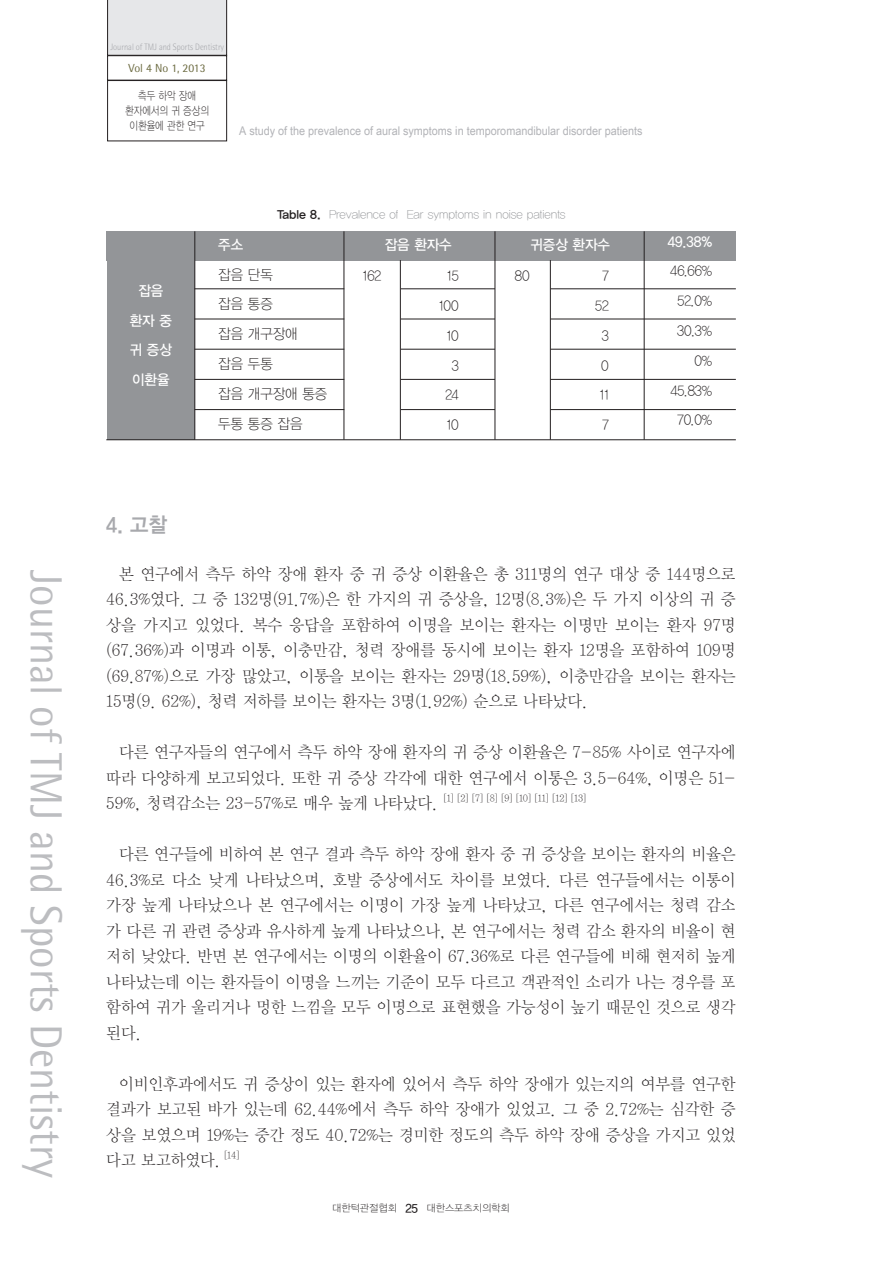
<style>
.page{position:relative;width:893px;height:1263px;background:#fff}
.page>*{position:absolute;margin:0;border:0;box-sizing:border-box;transform-origin:0 0}
.t1{font:45px "Rotis Semi Sans Std";color:#bcbdc0;scale:.95 1}
.t2{font:21px "YDVYGO14";color:#a8a9ad;scale:.95 1}
.t3{font:16.5px/25.5px "YDVY Mj O11";color:#231f20;text-align:justify;scale:.95 1}
.t4{font:14.25px/29.7px "YDVYGO11";color:#231f20;text-align:right;scale:.95 1}
.t5{font:14.25px/29.7px "YDVYGO13";color:#fff;text-align:center;scale:.95 1}
.t6{font:12px "Arial Unicode MS";color:#b2b3b7;scale:.9 1}
.t7{font:12px "YDVYGO11";color:#939598}
.t8{font:11.7px "Rotis Semi Sans Std";color:#6b6a40}
.t9{font:11.25px/15px "YDVYGO11";color:#231f20;text-align:center;scale:.83 1}
.t10{font:10.05px "YDVYGO11";color:#231f20}
.t11{font:9.6px "YDVY Mj O11";color:#231f20;scale:.95 1}
.t12{font:300 9.3px "Rotis Semi Sans Std";color:#a8a9ad;scale:.9 1}
.s1{font-family:"YDVYGO14";color:#231f20}
.s2{font-family:"YDVYGO13";font-size:12px}
</style>
<div class="page">
<div style="left:107px;top:0;width:120px;height:55px;background:#e6e7e9"></div>
<div style="left:107px;top:55px;width:120px;height:25px;border:1px solid #231f20"></div>
<div style="left:107px;top:80px;width:120px;height:61px;border:1px solid #231f20"></div>
<div style="left:107px;top:231px;width:88px;height:209px;background:#939598"></div>
<div style="left:107px;top:231px;width:629px;height:30px;background:#939598"></div>
<hr style="left:106px;top:439px;width:630px;height:1px;background:#231f20">
<hr style="left:344px;top:231px;width:1px;height:209px;background:#231f20">
<hr style="left:495px;top:231px;width:1px;height:209px;background:#231f20">
<hr style="left:550px;top:260px;width:1px;height:180px;background:#231f20">
<hr style="left:644px;top:231px;width:1px;height:209px;background:#231f20">
<hr style="left:400px;top:260px;width:1px;height:180px;background:#231f20">
<hr style="left:195px;top:231px;width:1px;height:209px;background:#231f20">
<hr style="left:195px;top:289px;width:149px;height:1px;background:#231f20">
<hr style="left:401px;top:289px;width:94px;height:1px;background:#231f20">
<hr style="left:551px;top:289px;width:185px;height:1px;background:#231f20">
<hr style="left:195px;top:319px;width:149px;height:1px;background:#231f20">
<hr style="left:401px;top:319px;width:94px;height:1px;background:#231f20">
<hr style="left:551px;top:319px;width:185px;height:1px;background:#231f20">
<hr style="left:195px;top:349px;width:149px;height:1px;background:#231f20">
<hr style="left:401px;top:349px;width:94px;height:1px;background:#231f20">
<hr style="left:551px;top:349px;width:185px;height:1px;background:#231f20">
<hr style="left:195px;top:379px;width:149px;height:1px;background:#231f20">
<hr style="left:401px;top:379px;width:94px;height:1px;background:#231f20">
<hr style="left:551px;top:379px;width:185px;height:1px;background:#231f20">
<hr style="left:195px;top:409px;width:149px;height:1px;background:#231f20">
<hr style="left:401px;top:409px;width:94px;height:1px;background:#231f20">
<hr style="left:551px;top:409px;width:185px;height:1px;background:#231f20">
<h1 class="t1" style="left:72px;top:570px;width:641px;rotate:90deg">Journal of TMJ and Sports Dentistry</h1>
<p class="t12" style="left:110px;top:41px;width:128px">Journal of TMJ and Sports Dentistry</p>
<p class="t8" style="left:129px;top:61px;width:79px">Vol 4 No 1, 2013</p>
<p class="t9" style="left:125px;top:88px;width:103px">측두 하악 장애 환자에서의 귀 증상의 이환율에 관한 연구</p>
<p class="t6" style="left:239px;top:122px;width:450px">A study of the prevalence of aural symptoms in temporomandibular disorder patients</p>
<p class="t5" style="left:130px;top:276px;width:46px">잡음 환자 중 귀 증상 이환율</p>
<p class="t7" style="left:277px;top:207px;width:290px"><span class="s1">Table 8.</span> Prevalence of Ear symptoms in noise patients</p>
<p class="t5" style="left:385px;top:230px;width:72px">잡음 환자수</p>
<p class="t5" style="left:530px;top:230px;width:85px">귀증상 환자수</p>
<p class="t5" style="left:218px;top:230px;width:28px">주소</p>
<p class="t4" style="left:218px;top:260px;width:116px;text-align:left">잡음 단독<br>잡음 통증<br>잡음 개구장애<br>잡음 두통<br>잡음 개구장애 통증 두통 통증 잡음</p>
<p class="t4" style="left:439px;top:261px;width:22px">15<br>100<br>10<br>3<br>24<br>10</p>
<p class="t4" style="left:595px;top:261px;width:16px;text-align:center">7<br>52<br>3<br>0<br>11<br>7</p>
<p class="t4" style="left:363px;top:261px;width:21px">162</p>
<p class="t4" style="left:515px;top:261px;width:17px">80</p>
<p class="t5" style="left:668px;top:227px;width:48px">49.38%</p>
<p class="t4" style="left:670px;top:256px;width:46px">46.66%<br>52.0%<br>30.3%<br>0%<br>45.83%<br>70.0%</p>
<p class="t2" style="left:106px;top:513px;width:65px">4. 고찰</p>
<p class="t3" style="left:106px;top:561px;width:664px;text-indent:13px">본 연구에서 측두 하악 장애 환자 중 귀 증상 이환율은 총 311명의 연구 대상 중 144명으로 46.3%였다. 그 중 132명(91.7%)은 한 가지의 귀 증상을, 12명(8.3%)은 두 가지 이상의 귀 증 상을 가지고 있었다. 복수 응답을 포함하여 이명을 보이는 환자는 이명만 보이는 환자 97명 (67.36%)과 이명과 이통, 이충만감, 청력 장애를 동시에 보이는 환자 12명을 포함하여 109명 (69.87%)으로 가장 많았고, 이통을 보이는 환자는 29명(18.59%), 이충만감을 보이는 환자는 15명(9. 62%), 청력 저하를 보이는 환자는 3명(1.92%) 순으로 나타났다.</p>
<p class="t3" style="left:106px;top:739px;width:664px;text-indent:13px">다른 연구자들의 연구에서 측두 하악 장애 환자의 귀 증상 이환율은 7-85% 사이로 연구자에 따라 다양하게 보고되었다. 또한 귀 증상 각각에 대한 연구에서 이통은 3.5-64%, 이명은 51- 59%, 청력감소는 23-57%로 매우 높게 나타났다.</p>
<p class="t11" style="left:444px;top:792px;width:152px">[1] [2] [7] [8] [9] [10] [11] [12] [13]</p>
<p class="t3" style="left:106px;top:841px;width:664px;text-indent:13px">다른 연구들에 비하여 본 연구 결과 측두 하악 장애 환자 중 귀 증상을 보이는 환자의 비율은 46.3%로 다소 낮게 나타났으며, 호발 증상에서도 차이를 보였다. 다른 연구들에서는 이통이 가장 높게 나타났으나 본 연구에서는 이명이 가장 높게 나타났고, 다른 연구에서는 청력 감소 가 다른 귀 관련 증상과 유사하게 높게 나타났으나, 본 연구에서는 청력 감소 환자의 비율이 현 저히 낮았다. 반면 본 연구에서는 이명의 이환율이 67.36%로 다른 연구들에 비해 현저히 높게 나타났는데 이는 환자들이 이명을 느끼는 기준이 모두 다르고 객관적인 소리가 나는 경우를 포 함하여 귀가 울리거나 멍한 느낌을 모두 이명으로 표현했을 가능성이 높기 때문인 것으로 생각 된다.</p>
<p class="t3" style="left:106px;top:1071px;width:664px;text-indent:13px">이비인후과에서도 귀 증상이 있는 환자에 있어서 측두 하악 장애가 있는지의 여부를 연구한 결과가 보고된 바가 있는데 62.44%에서 측두 하악 장애가 있었고. 그 중 2.72%는 심각한 증 상을 보였으며 19%는 중간 정도 40.72%는 경미한 정도의 측두 하악 장애 증상을 가지고 있었 다고 보고하였다.</p>
<p class="t11" style="left:224px;top:1149px;width:18px">[14]</p>
<p class="t10" style="left:332px;top:1202px;width:179px">대한턱관절협회 <span class="s2">25</span> 대한스포츠치의학회</p>
</div>
